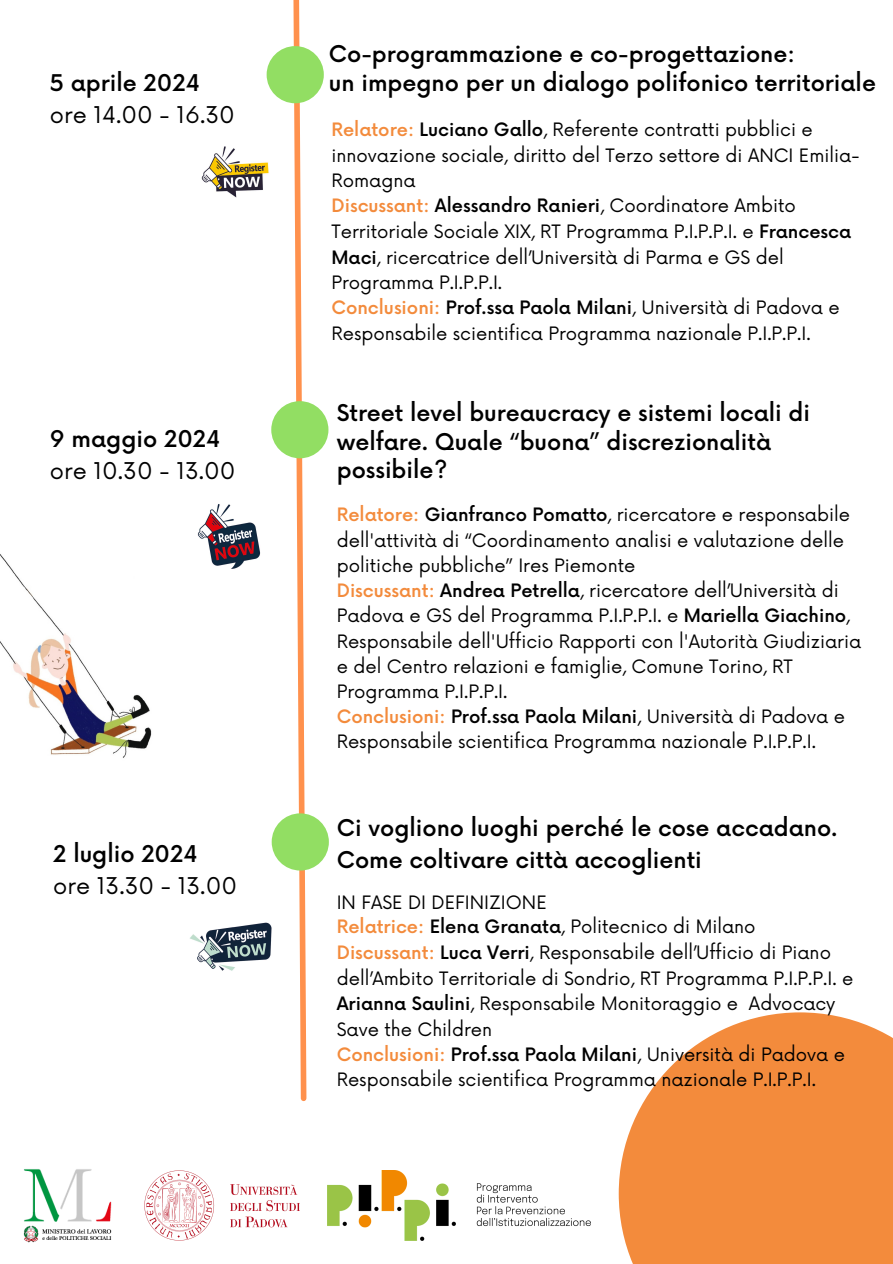
<style>
.page{position:relative;width:893px;height:1264px;background:#fff}
.page>*{position:absolute;margin:0;border:0;box-sizing:border-box;transform-origin:0 0}
.t1{font:500 22.5px/28.2px "Now";color:#000}
.t2{font:22.5px/31.8px "Now";color:#000}
.t3{font:18px/25.3px "Now";color:#000}
.s1{font-weight:500;color:#f38b3c}
.s2{font-weight:500}
</style>
<div class="page">
<svg style="left:289px;top:0;width:20px;height:1102px"></svg>
<div style="left:266px;top:46px;width:58px;height:57px;background:#92de63;border-radius:50%"></div>
<div style="left:271px;top:401px;width:57px;height:57px;background:#92de63;border-radius:50%"></div>
<div style="left:272px;top:813px;width:57px;height:57px;background:#92de63;border-radius:50%"></div>
<div style="left:618px;top:1012px;width:274px;height:251px;background:#f38b3c"></div>
<img style="left:0;top:554px;width:152px;height:204px">
<img style="left:23px;top:1169px;width:89px;height:74px">
<img style="left:328px;top:1170px;width:262px;height:70px">
<img style="left:144px;top:1170px;width:156px;height:70px">
<img style="left:201px;top:146px;width:68px;height:52px">
<img style="left:197px;top:504px;width:64px;height:65px">
<img style="left:190px;top:922px;width:82px;height:49px">
<p class="t1" style="left:329px;top:42px;width:467px">Co-programmazione e co-progettazione:</p>
<h1 class="t1" style="left:50px;top:70px;width:151px">5 aprile 2024</h1>
<p class="t1" style="left:329px;top:70px;width:548px">un impegno per un dialogo polifonico territoriale</p>
<h1 class="t2" style="left:50px;top:100px;width:186px">ore 14.00 - 16.30</h1>
<p class="t3" style="left:331px;top:118px;width:529px"><span class="s1">Relatore:</span> <span class="s2">Luciano Gallo</span>, Referente contratti pubblici e innovazione sociale, diritto del Terzo settore di ANCI Emilia-<br>Romagna</p>
<h1 class="t3" style="left:331px;top:193px;width:521px;line-height:25.8px"><span class="s1">Discussant:</span> <span class="s2">Alessandro Ranieri</span>, Coordinatore Ambito Territoriale Sociale XIX, RT Programma P.I.P.P.I. e <span class="s2">Francesca Maci</span>, ricercatrice dell’Università di Parma e GS del Programma P.I.P.P.I.</h1>
<h2 class="t3" style="left:331px;top:296px;width:509px;line-height:25.8px"><span class="s1">Conclusioni:</span> <span class="s2">Prof.ssa Paola Milani</span>, Università di Padova e<br>Responsabile scientifica Programma nazionale P.I.P.P.I.</h2>
<h2 class="t2" style="left:50px;top:424px;width:187px"><span class="s2">9 maggio 2024 </span>ore 10.30 - 13.00</h2>
<p class="t2" style="left:53px;top:839px;width:185px"><span class="s2">2 luglio 2024 </span>ore 13.30 - 13.00</p>
<p class="t1" style="left:337px;top:400px;width:475px">Street level bureaucracy e sistemi locali di welfare. Quale “buona” discrezionalità possibile?</p>
<p class="t3" style="left:337px;top:503px;width:515px"><span class="s1">Relatore:</span> <span class="s2">Gianfranco Pomatto</span>, ricercatore e responsabile dell'attività di “Coordinamento analisi e valutazione delle politiche pubbliche” Ires Piemonte</p>
<p class="t3" style="left:337px;top:578px;width:526px"><span class="s1">Discussant:</span> <span class="s2">Andrea Petrella</span>, ricercatore dell’Università di Padova e GS del Programma P.I.P.P.I. e <span class="s2">Mariella Giachino</span>, Responsabile dell'Ufficio Rapporti con l'Autorità Giudiziaria e del Centro relazioni e famiglie, Comune Torino, RT Programma P.I.P.P.I.</p>
<p class="t3" style="left:337px;top:704px;width:509px;line-height:25.8px"><span class="s1">Conclusioni:</span> <span class="s2">Prof.ssa Paola Milani</span>, Università di Padova e<br>Responsabile scientifica Programma nazionale P.I.P.P.I.</p>
<p class="t1" style="left:337px;top:813px;width:502px;line-height:31.5px">Ci vogliono luoghi perché le cose accadano.<br>Come coltivare città accoglienti</p>
<p class="t3" style="left:337px;top:890px;width:211px">IN FASE DI DEFINIZIONE</p>
<p class="t3" style="left:337px;top:915px;width:420px"><span class="s1">Relatrice:</span> <span class="s2">Elena Granata</span>, Politecnico di Milano</p>
<p class="t3" style="left:337px;top:940px;width:518px"><span class="s1">Discussant:</span> <span class="s2">Luca Verri</span>, Responsabile dell’Ufficio di Piano dell’Ambito Territoriale di Sondrio, RT Programma P.I.P.P.I. e <span class="s2">Arianna Saulini</span>, Responsabile Monitoraggio e Advocacy Save the Children</p>
<p class="t3" style="left:337px;top:1042px;width:509px;line-height:25.8px"><span class="s1">Conclusioni:</span> <span class="s2">Prof.ssa Paola Milani</span>, Università di Padova e<br>Responsabile scientifica Programma nazionale P.I.P.P.I.</p>
</div>
